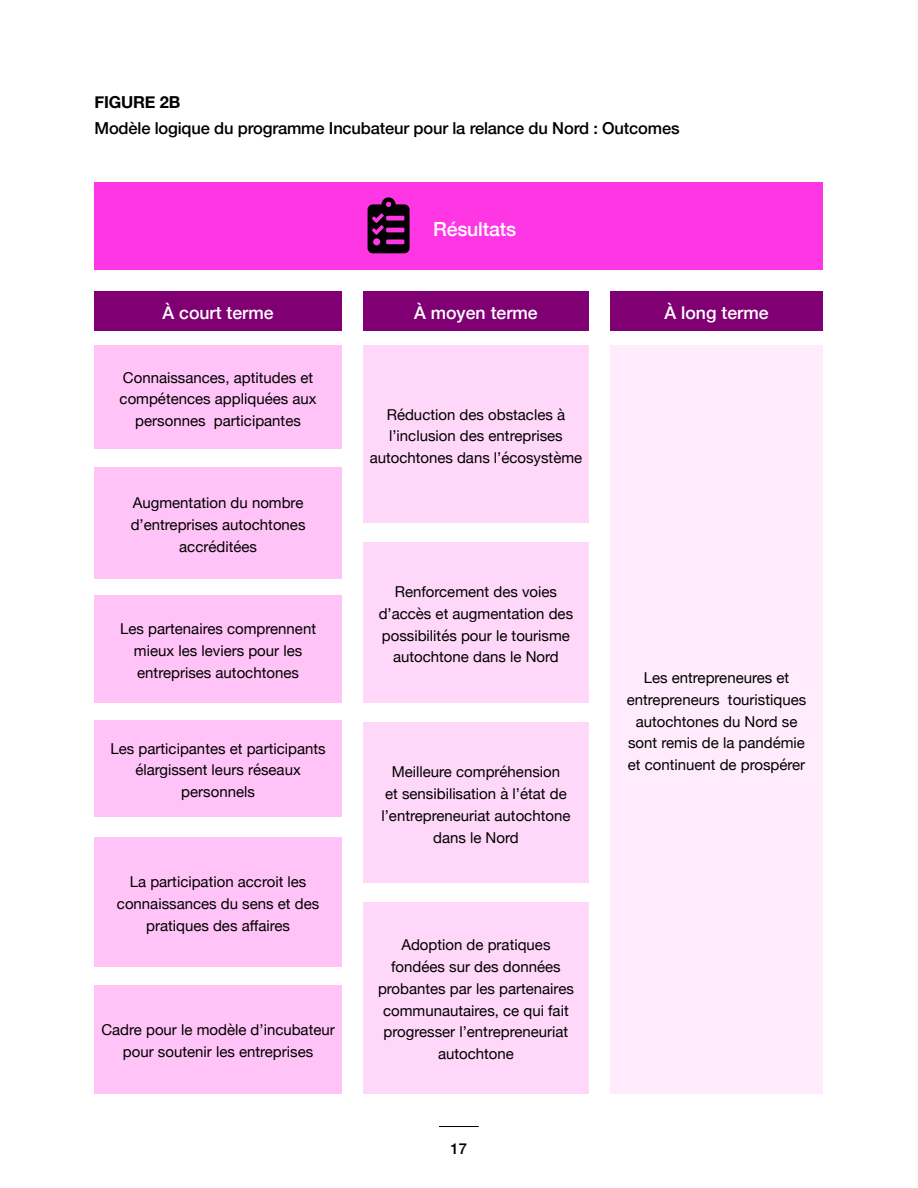
<style>
.page{position:relative;width:918px;height:1188px;background:#fff}
.page>*{position:absolute;margin:0;border:0;box-sizing:border-box;transform-origin:0 0}
.H3-Figure_heading{font:500 19.5px "Helvetica Neue";letter-spacing:-.01em;color:#fff}
.Paragraph{font:500 17.7px "Helvetica Neue";color:#fff}
.Figure_Description{font:500 16.5px "Helvetica Neue";letter-spacing:-.01em;color:#000}
.Figure_X{font:700 16.5px "Helvetica Neue";letter-spacing:-.01em;color:#000}
.Paragraph-2{font:15px/21.8px "Helvetica Neue";color:#000;text-align:center}
.t1{font:500 15px "Helvetica Neue";color:#000}
</style>
<div class="page">
<hr style="left:439px;top:1126px;width:40px;height:1px;background:#000">
<div style="left:94px;top:345px;width:248px;height:104px;background:#ffc3f7"></div>
<div style="left:94px;top:720px;width:248px;height:96px;background:#ffc3f7"></div>
<div style="left:363px;top:345px;width:226px;height:178px;background:#ffd7f9"></div>
<div style="left:610px;top:345px;width:213px;height:749px;background:#ffebfc"></div>
<div style="left:94px;top:467px;width:248px;height:112px;background:#ffc3f7"></div>
<div style="left:94px;top:837px;width:248px;height:130px;background:#ffc3f7"></div>
<div style="left:363px;top:543px;width:226px;height:160px;background:#ffd7f9"></div>
<div style="left:94px;top:595px;width:248px;height:108px;background:#ffc3f7"></div>
<div style="left:94px;top:985px;width:248px;height:109px;background:#ffc3f7"></div>
<div style="left:363px;top:723px;width:226px;height:160px;background:#ffd7f9"></div>
<div style="left:363px;top:902px;width:226px;height:192px;background:#ffd7f9"></div>
<div style="left:94px;top:182px;width:730px;height:88px;background:#ff36e3"></div>
<div style="left:94px;top:291px;width:248px;height:40px;background:#800073"></div>
<div style="left:363px;top:291px;width:226px;height:40px;background:#800073"></div>
<div style="left:610px;top:291px;width:213px;height:40px;background:#800073"></div>
<svg style="left:368px;top:197px;width:42px;height:56px"></svg>
<p class="Figure_X" style="left:94px;top:89px;width:88px">FIGURE 2B</p>
<p class="Figure_Description" style="left:94px;top:115px;width:587px">Modèle logique du programme Incubateur pour la relance du Nord : Outcomes</p>
<h3 class="H3-Figure_heading" style="left:433px;top:213px;width:84px">Résultats</h3>
<p class="Paragraph" style="left:163px;top:299px;width:113px">À court terme</p>
<p class="Paragraph" style="left:414px;top:299px;width:125px">À moyen terme</p>
<p class="Paragraph" style="left:665px;top:299px;width:106px">À long terme</p>
<p class="Paragraph-2" style="left:120px;top:367px;width:198px">Connaissances, aptitudes et compétences appliquées aux personnes participantes</p>
<p class="Paragraph-2" style="left:131px;top:493px;width:176px">Augmentation du nombre d’entreprises autochtones accréditées</p>
<p class="Paragraph-2" style="left:120px;top:619px;width:197px">Les partenaires comprennent mieux les leviers pour les entreprises autochtones</p>
<p class="Paragraph-2" style="left:111px;top:738px;width:217px">Les participantes et participants élargissent leurs réseaux personnels</p>
<p class="Paragraph-2" style="left:117px;top:872px;width:204px">La participation accroit les connaissances du sens et des pratiques des affaires</p>
<p class="Paragraph-2" style="left:101px;top:1020px;width:235px">Cadre pour le modèle d’incubateur pour soutenir les entreprises</p>
<p class="Paragraph-2" style="left:370px;top:404px;width:214px">Réduction des obstacles à l’inclusion des entreprises autochtones dans l’écosystème</p>
<p class="Paragraph-2" style="left:379px;top:582px;width:196px">Renforcement des voies d’accès et augmentation des possibilités pour le tourisme autochtone dans le Nord</p>
<p class="Paragraph-2" style="left:381px;top:762px;width:190px">Meilleure compréhension<br>et sensibilisation à l’état de l’entrepreneuriat autochtone dans le Nord</p>
<p class="Paragraph-2" style="left:378px;top:935px;width:197px">Adoption de pratiques fondées sur des données probantes par les partenaires communautaires, ce qui fait progresser l’entrepreneuriat autochtone</p>
<p class="t1" style="left:451px;top:1136px;width:18px">17</p>
<p class="Paragraph-2" style="left:627px;top:668px;width:181px">Les entrepreneures et entrepreneurs touristiques autochtones du Nord se sont remis de la pandémie et continuent de prospérer</p>
</div>
